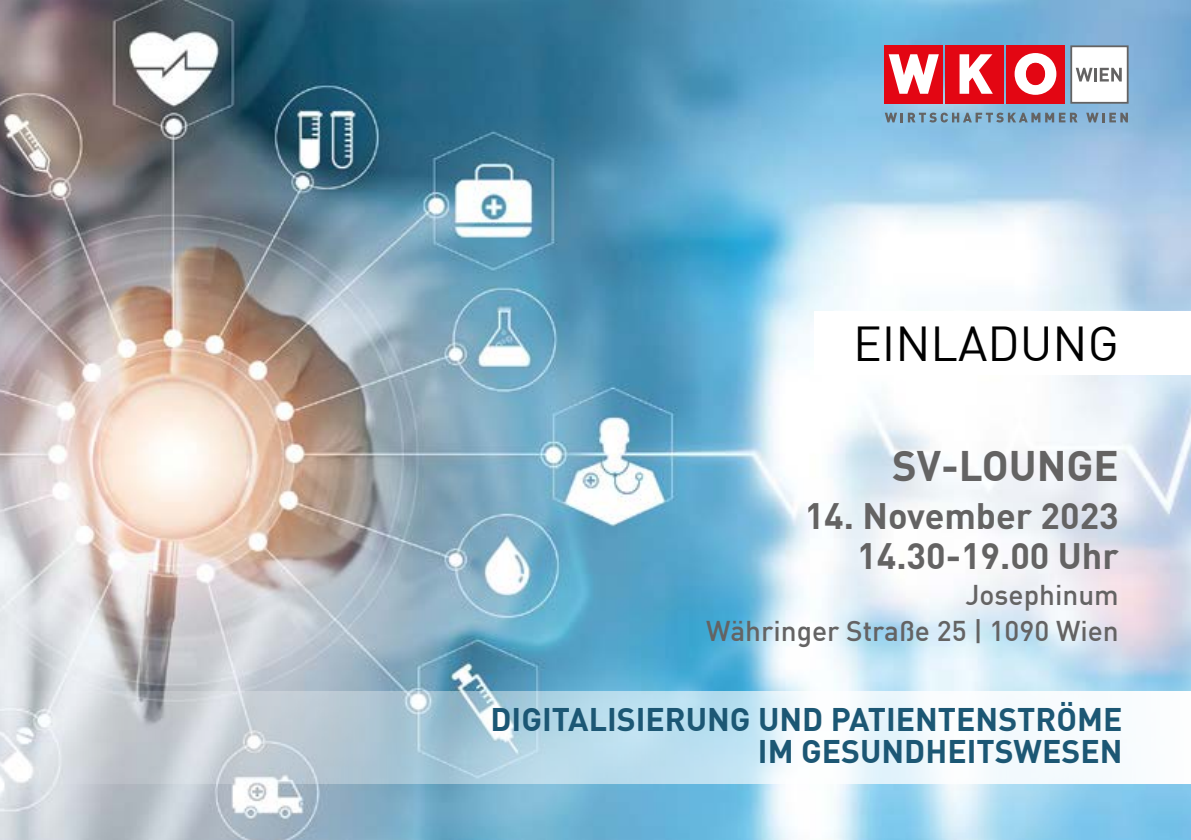
<style>
.page{position:relative;width:1191px;height:840px;background:#fff}
.page>*{position:absolute;margin:0;border:0;box-sizing:border-box;transform-origin:0 0}
.t1{font:48px "DIN";color:#000}
.t2{font:700 41.8px "DIN";color:#646363}
.t3{font:700 36px/40px "DIN";color:#646363;text-align:right}
.t4{font:700 32px/32px "DIN";color:#1c5774;text-align:right}
.t5{font:500 28px/36px "DIN";color:#646363;text-align:right}
</style>
<div class="page">
<img style="left:0;top:0;width:1191px;height:839px">
<div style="left:1006px;top:45px;width:58px;height:58px;background:#e30613"></div>
<div style="left:945px;top:45px;width:58px;height:58px;background:#e30613"></div>
<svg style="left:959px;top:54px;width:34px;height:40px"></svg>
<div style="left:884px;top:45px;width:58px;height:58px;background:#e30613"></div>
<svg style="left:888px;top:54px;width:51px;height:40px"></svg>
<svg style="left:1014px;top:53px;width:42px;height:42px"></svg>
<svg style="left:1070px;top:45px;width:58px;height:59px"></svg>
<svg style="left:884px;top:112px;width:193px;height:10px;background:#7999ae"></svg>
<svg style="left:1086px;top:113px;width:42px;height:9px"></svg>
<svg style="left:0;top:690px;width:1191px;height:92px"></svg>
<div style="left:814px;top:310px;width:377px;height:64px;background:#fff"></div>
<h1 class="t1" style="left:853px;top:313px;width:267px">EINLADUNG</h1>
<h2 class="t2" style="left:892px;top:438px;width:228px">SV-LOUNGE</h2>
<p class="t3" style="left:804px;top:493px;width:315px">14. November 2023<br>14.30-19.00 Uhr</p>
<p class="t5" style="left:706px;top:575px;width:414px">Josephinum<br>Währinger Straße 25 | 1090 Wien</p>
<p class="t4" style="left:490px;top:701px;width:633px">DIGITALISIERUNG UND PATIENTENSTRÖME<br>IM GESUNDHEITSWESEN</p>
</div>
